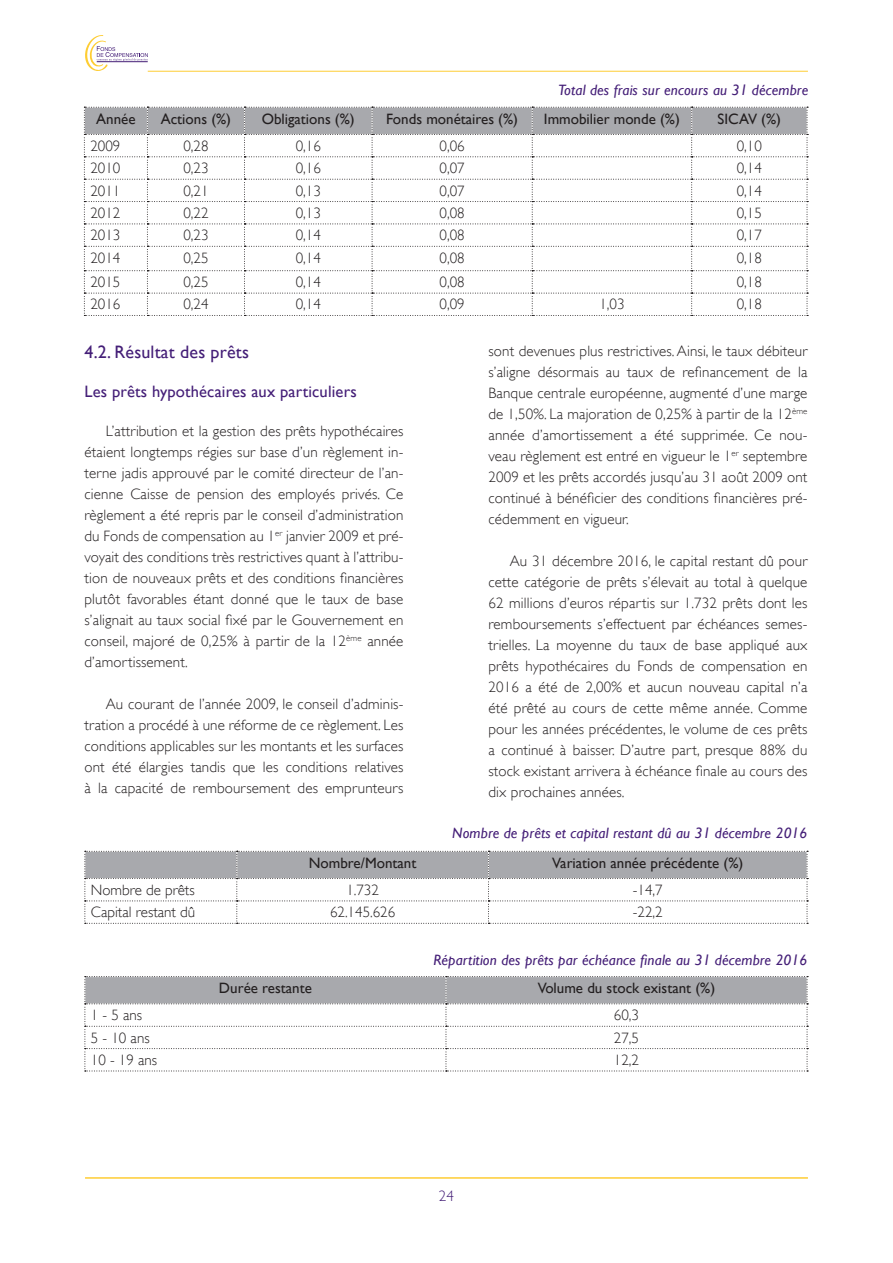
<style>
.page{position:relative;width:893px;height:1263px;background:#fff}
.page>*{position:absolute;margin:0;border:0;box-sizing:border-box;transform-origin:0 0}
.Ennertitel{font:18px "Gill Sans";letter-spacing:.01em;color:#441e77}
.Ennertitel-2{font:16.5px "Gill Sans";letter-spacing:.01em;color:#441e77}
.Laafenden_Text{font:300 15px/21px "Gill Sans";letter-spacing:.01em;color:#231f20;text-align:justify}
.t1{font:15px "Gill Sans";color:#231f20}
.Titel_graphiques{font:italic 15px "Gill Sans";letter-spacing:.01em;color:#441e77}
.t2{font:300 15px "Gill Sans";color:#441e77}
</style>
<div class="page">
<hr style="left:85px;top:1177px;width:723px;height:2px;background:#fecd33">
<hr style="left:148px;top:71px;width:660px;height:1px;background:#fecd33">
<svg style="left:85px;top:35px;width:63px;height:37px"></svg>
<svg style="left:84px;top:107px;width:724px;height:209px"></svg>
<svg style="left:85px;top:851px;width:723px;height:73px"></svg>
<svg style="left:85px;top:976px;width:723px;height:95px"></svg>
<p class="Titel_graphiques" style="left:558px;top:82px;width:252px">Total des frais sur encours au 31 décembre</p>
<p class="t1" style="left:96px;top:110px;width:41px">Année</p>
<p class="t1" style="left:161px;top:110px;width:72px">Actions (%)</p>
<p class="t1" style="left:262px;top:110px;width:95px">Obligations (%)</p>
<p class="t1" style="left:386px;top:110px;width:133px">Fonds monétaires (%)</p>
<p class="t1" style="left:544px;top:110px;width:137px">Immobilier monde (%)</p>
<p class="t1" style="left:718px;top:110px;width:65px">SICAV (%)</p>
<p class="Laafenden_Text" style="left:90px;top:135px;width:32px">2009</p>
<p class="Laafenden_Text" style="left:183px;top:135px;width:27px">0,28</p>
<p class="Laafenden_Text" style="left:296px;top:135px;width:27px">0,16</p>
<p class="Laafenden_Text" style="left:440px;top:135px;width:27px">0,06</p>
<p class="Laafenden_Text" style="left:737px;top:135px;width:27px">0,10</p>
<p class="Laafenden_Text" style="left:90px;top:158px;width:32px">2010</p>
<p class="Laafenden_Text" style="left:183px;top:158px;width:27px">0,23</p>
<p class="Laafenden_Text" style="left:296px;top:158px;width:27px">0,16</p>
<p class="Laafenden_Text" style="left:440px;top:158px;width:27px">0,07</p>
<p class="Laafenden_Text" style="left:737px;top:158px;width:27px">0,14</p>
<p class="Laafenden_Text" style="left:90px;top:180px;width:32px">2011</p>
<p class="Laafenden_Text" style="left:183px;top:180px;width:27px">0,21</p>
<p class="Laafenden_Text" style="left:296px;top:180px;width:27px">0,13</p>
<p class="Laafenden_Text" style="left:440px;top:180px;width:27px">0,07</p>
<p class="Laafenden_Text" style="left:737px;top:180px;width:27px">0,14</p>
<p class="Laafenden_Text" style="left:90px;top:202px;width:32px">2012</p>
<p class="Laafenden_Text" style="left:183px;top:202px;width:27px">0,22</p>
<p class="Laafenden_Text" style="left:296px;top:202px;width:27px">0,13</p>
<p class="Laafenden_Text" style="left:440px;top:202px;width:27px">0,08</p>
<p class="Laafenden_Text" style="left:737px;top:202px;width:27px">0,15</p>
<p class="Laafenden_Text" style="left:90px;top:225px;width:32px">2013</p>
<p class="Laafenden_Text" style="left:183px;top:225px;width:27px">0,23</p>
<p class="Laafenden_Text" style="left:296px;top:225px;width:27px">0,14</p>
<p class="Laafenden_Text" style="left:440px;top:225px;width:27px">0,08</p>
<p class="Laafenden_Text" style="left:737px;top:225px;width:27px">0,17</p>
<p class="Laafenden_Text" style="left:90px;top:247px;width:32px">2014</p>
<p class="Laafenden_Text" style="left:183px;top:247px;width:27px">0,25</p>
<p class="Laafenden_Text" style="left:296px;top:247px;width:27px">0,14</p>
<p class="Laafenden_Text" style="left:440px;top:247px;width:27px">0,08</p>
<p class="Laafenden_Text" style="left:737px;top:247px;width:27px">0,18</p>
<p class="Laafenden_Text" style="left:90px;top:272px;width:32px">2015</p>
<p class="Laafenden_Text" style="left:183px;top:272px;width:27px">0,25</p>
<p class="Laafenden_Text" style="left:296px;top:272px;width:27px">0,14</p>
<p class="Laafenden_Text" style="left:440px;top:272px;width:27px">0,08</p>
<p class="Laafenden_Text" style="left:737px;top:272px;width:27px">0,18</p>
<p class="Laafenden_Text" style="left:90px;top:294px;width:32px">2016</p>
<p class="Laafenden_Text" style="left:183px;top:294px;width:27px">0,24</p>
<p class="Laafenden_Text" style="left:296px;top:294px;width:27px">0,14</p>
<p class="Laafenden_Text" style="left:440px;top:294px;width:27px">0,09</p>
<p class="Laafenden_Text" style="left:599px;top:294px;width:27px">1,03</p>
<p class="Laafenden_Text" style="left:737px;top:294px;width:27px">0,18</p>
<p class="Ennertitel" style="left:85px;top:342px;width:166px">4.2. Résultat des prêts</p>
<p class="Ennertitel-2" style="left:85px;top:382px;width:274px">Les prêts hypothécaires aux particuliers</p>
<p class="Laafenden_Text" style="left:85px;top:421px;width:320px;text-indent:21px">L’attribution et la gestion des prêts hypothécaires étaient longtemps régies sur base d’un règlement in&shy;terne jadis approuvé par le comité directeur de l’an&shy;cienne Caisse de pension des employés privés. Ce règlement a été repris par le conseil d’administration du Fonds de compensation au 1<sup>er</sup> janvier 2009 et pré&shy;voyait des conditions très restrictives quant à l’attribu&shy;tion de nouveaux prêts et des conditions financières plutôt favorables étant donné que le taux de base s’alignait au taux social fixé par le Gouvernement en conseil, majoré de 0,25% à partir de la 12<sup>ème</sup> année d’amortissement.</p>
<p class="Laafenden_Text" style="left:85px;top:694px;width:320px;text-indent:21px">Au courant de l’année 2009, le conseil d’adminis&shy;tration a procédé à une réforme de ce règlement. Les conditions applicables sur les montants et les surfaces ont été élargies tandis que les conditions relatives à la capacité de remboursement des emprunteurs</p>
<p class="Laafenden_Text" style="left:488px;top:341px;width:320px">sont devenues plus restrictives.Ainsi, le taux débiteur s’aligne désormais au taux de refinancement de la Banque centrale européenne, augmenté d’une marge de 1,50%. La majoration de 0,25% à partir de la 12<sup>ème </sup>année d’amortissement a été supprimée. Ce nou&shy;veau règlement est entré en vigueur le 1<sup>er</sup> septembre 2009 et les prêts accordés jusqu’au 31 août 2009 ont continué à bénéficier des conditions financières pré&shy;cédemment en vigueur.</p>
<p class="Laafenden_Text" style="left:488px;top:551px;width:320px;text-indent:21px">Au 31 décembre 2016, le capital restant dû pour cette catégorie de prêts s’élevait au total à quelque 62 millions d’euros répartis sur 1.732 prêts dont les remboursements s’effectuent par échéances semes&shy;trielles. La moyenne du taux de base appliqué aux prêts hypothécaires du Fonds de compensation en 2016 a été de 2,00% et aucun nouveau capital n’a été prêté au cours de cette même année. Comme pour les années précédentes, le volume de ces prêts a continué à baisser. D’autre part, presque 88% du stock existant arrivera à échéance finale au cours des dix prochaines années.</p>
<p class="Titel_graphiques" style="left:452px;top:825px;width:357px">Nombre de prêts et capital restant dû au 31 décembre 2016</p>
<p class="t1" style="left:309px;top:854px;width:109px">Nombre/Montant</p>
<p class="t1" style="left:552px;top:854px;width:193px">Variation année précédente (%)</p>
<p class="Laafenden_Text" style="left:91px;top:879px;width:105px">Nombre de prêts</p>
<p class="Laafenden_Text" style="left:346px;top:879px;width:34px">1.732</p>
<p class="Laafenden_Text" style="left:633px;top:879px;width:31px">-14,7</p>
<p class="Laafenden_Text" style="left:91px;top:902px;width:106px">Capital restant dû</p>
<p class="Laafenden_Text" style="left:330px;top:902px;width:67px">62.145.626</p>
<p class="Laafenden_Text" style="left:633px;top:902px;width:31px">-22,2</p>
<p class="Titel_graphiques" style="left:433px;top:951px;width:376px">Répartition des prêts par échéance finale au 31 décembre 2016</p>
<p class="t1" style="left:219px;top:979px;width:94px">Durée restante</p>
<p class="t1" style="left:538px;top:979px;width:179px">Volume du stock existant (%)</p>
<p class="Laafenden_Text" style="left:91px;top:1005px;width:53px">1 - 5 ans</p>
<p class="Laafenden_Text" style="left:614px;top:1005px;width:27px">60,3</p>
<p class="Laafenden_Text" style="left:91px;top:1027px;width:60px">5 - 10 ans</p>
<p class="Laafenden_Text" style="left:614px;top:1027px;width:27px">27,5</p>
<p class="Laafenden_Text" style="left:91px;top:1049px;width:68px">10 - 19 ans</p>
<p class="Laafenden_Text" style="left:614px;top:1049px;width:27px">12,2</p>
<p class="t2" style="left:439px;top:1187px;width:16px">24</p>
</div>
